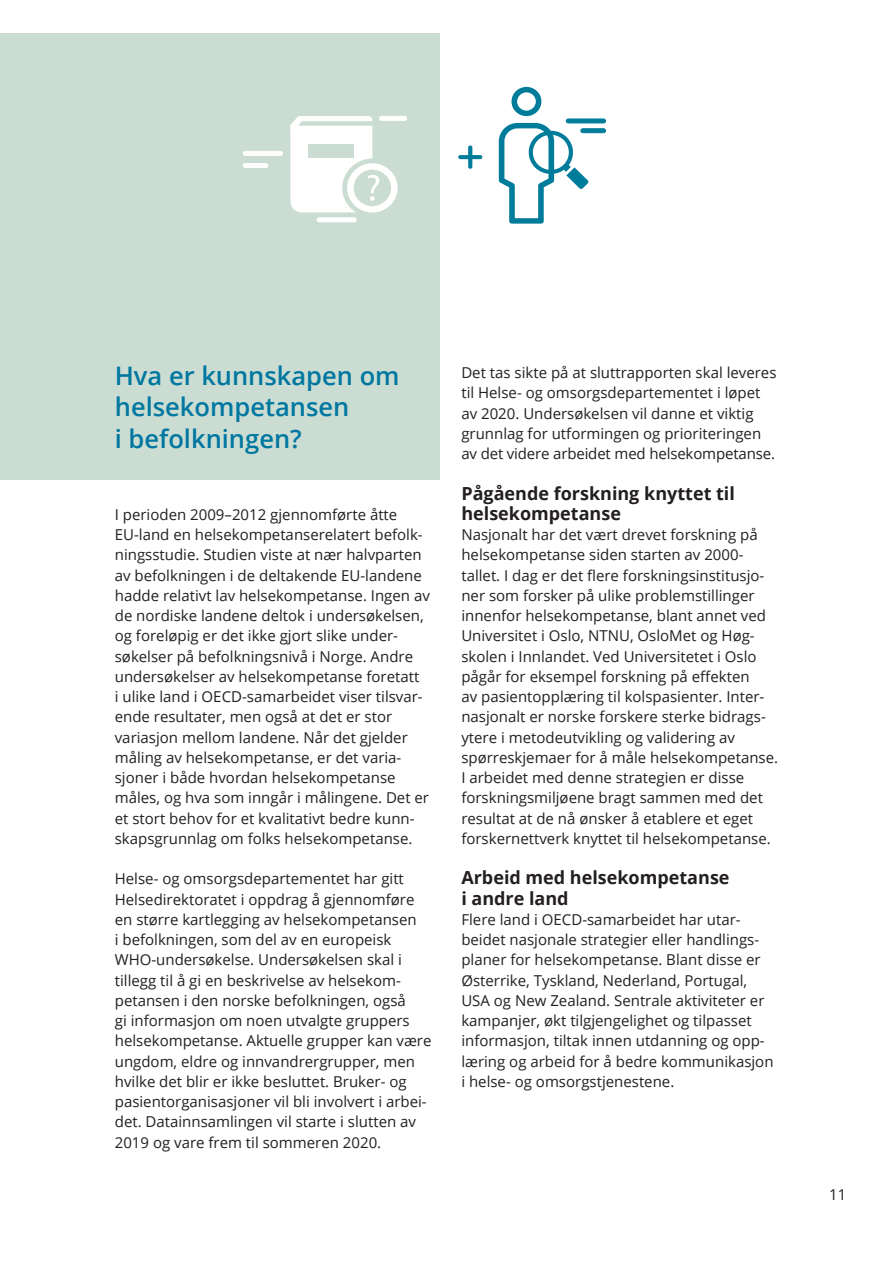
<style>
.page{position:relative;width:893px;height:1263px;background:#fff}
.page>*{position:absolute;margin:0;border:0;box-sizing:border-box;transform-origin:0 0}
.hovedtittel_H2{font:600 25.5px/31.5px "Open Sans";color:#0077a0}
.tittel_H3{font:700 18px/20.2px "Open Sans";color:#231f20}
.brødtekst{font:15px/20.2px "Open Sans";color:#231f20}
</style>
<div class="page">
<div style="left:0;top:33px;width:439px;height:446px;background:#cbddd3"></div>
<hr style="left:243px;top:151px;width:39px;height:4px;background:#fff;border-radius:2px">
<div style="left:243px;top:151px;width:40px;height:5px;border:1px solid #fff;border-radius:2px"></div>
<hr style="left:243px;top:164px;width:25px;height:4px;background:#fff;border-radius:2px">
<div style="left:243px;top:163px;width:25px;height:5px;border:1px solid #fff;border-radius:2px"></div>
<hr style="left:317px;top:218px;width:39px;height:4px;background:#fff;border-radius:2px">
<div style="left:317px;top:217px;width:40px;height:5px;border:1px solid #fff;border-radius:2px"></div>
<hr style="left:581px;top:129px;width:24px;height:4px;background:#007c9b;border-radius:2px">
<div style="left:580px;top:128px;width:26px;height:5px;border:1px solid #007c9b;border-radius:2px"></div>
<hr style="left:566px;top:119px;width:39px;height:4px;background:#007c9b;border-radius:2px">
<div style="left:566px;top:118px;width:40px;height:5px;border:1px solid #007c9b;border-radius:2px"></div>
<div style="left:379px;top:116px;width:28px;height:5px;background:#fff;border:1px solid #fff;border-radius:2px"></div>
<svg style="left:511px;top:87px;width:30px;height:29px"></svg>
<svg style="left:499px;top:123px;width:90px;height:101px"></svg>
<svg style="left:290px;top:116px;width:108px;height:96px"></svg>
<svg style="left:458px;top:155px;width:24px;height:4px"></svg>
<svg style="left:468px;top:145px;width:4px;height:24px"></svg>
<h3 class="hovedtittel_H2" style="left:115px;top:359px;width:286px">Hva er kunnskapen om helsekompetansen<br>i befolkningen?</h3>
<p class="brødtekst" style="left:115px;top:504px;width:317px">I perioden 2009–2012 gjennomførte åtte EU-land en helsekompetanserelatert befolk&shy;ningsstudie. Studien viste at nær halvparten av befolkningen i de deltakende EU-landene hadde relativt lav helsekompetanse. Ingen av de nordiske landene deltok i undersøkelsen, og foreløpig er det ikke gjort slike under&shy;søkelser på befolkningsnivå i Norge. Andre undersøkelser av helsekompetanse foretatt<br>i ulike land i OECD-samarbeidet viser tilsvar&shy;ende resultater, men også at det er stor variasjon mellom landene. Når det gjelder måling av helsekompetanse, er det varia&shy;sjoner i både hvordan helsekompetanse måles, og hva som inngår i målingene. Det er et stort behov for et kvalitativt bedre kunn&shy;skapsgrunnlag om folks helsekompetanse.</p>
<p class="brødtekst" style="left:115px;top:868px;width:318px">Helse- og omsorgsdepartementet har gitt Helsedirektoratet i oppdrag å gjennomføre en større kartlegging av helsekompetansen<br>i befolkningen, som del av en europeisk WHO-undersøkelse. Undersøkelsen skal i tillegg til å gi en beskrivelse av helsekom&shy;petansen i den norske befolkningen, også<br>gi informasjon om noen utvalgte gruppers helsekompetanse. Aktuelle grupper kan være ungdom, eldre og innvandrergrupper, men hvilke det blir er ikke besluttet. Bruker- og pasientorganisasjoner vil bli involvert i arbei&shy;det. Datainnsamlingen vil starte i slutten av 2019 og vare frem til sommeren 2020.</p>
<p class="brødtekst" style="left:461px;top:362px;width:317px">Det tas sikte på at sluttrapporten skal leveres til Helse- og omsorgsdepartementet i løpet av 2020. Undersøkelsen vil danne et viktig grunnlag for utformingen og prioriteringen av det videre arbeidet med helsekompetanse.</p>
<h4 class="tittel_H3" style="left:461px;top:482px;width:275px">Pågående forskning knyttet til helsekompetanse</h4>
<p class="brødtekst" style="left:461px;top:524px;width:318px">Nasjonalt har det vært drevet forskning på helsekompetanse siden starten av 2000- tallet. I dag er det flere forskningsinstitusjo&shy;ner som forsker på ulike problemstillinger innenfor helsekompetanse, blant annet ved Universitet i Oslo, NTNU, OsloMet og Høg&shy;skolen i Innlandet. Ved Universitetet i Oslo pågår for eksempel forskning på effekten<br>av pasientopplæring til kolspasienter. Inter&shy;nasjonalt er norske forskere sterke bidrags&shy;ytere i metodeutvikling og validering av spørreskjemaer for å måle helsekompetanse.<br>I arbeidet med denne strategien er disse forskningsmiljøene bragt sammen med det resultat at de nå ønsker å etablere et eget forskernettverk knyttet til helsekompetanse.</p>
<h4 class="tittel_H3" style="left:461px;top:867px;width:270px">Arbeid med helsekompetanse i andre land</h4>
<p class="brødtekst" style="left:461px;top:909px;width:314px">Flere land i OECD-samarbeidet har utar&shy;beidet nasjonale strategier eller handlings&shy;planer for helsekompetanse. Blant disse er Østerrike, Tyskland, Nederland, Portugal, USA og New Zealand. Sentrale aktiviteter er kampanjer, økt tilgjengelighet og tilpasset informasjon, tiltak innen utdanning og opp&shy;læring og arbeid for å bedre kommunikasjon i helse- og omsorgstjenestene.</p>
<p class="brødtekst" style="left:829px;top:1184px;width:19px">11</p>
</div>
